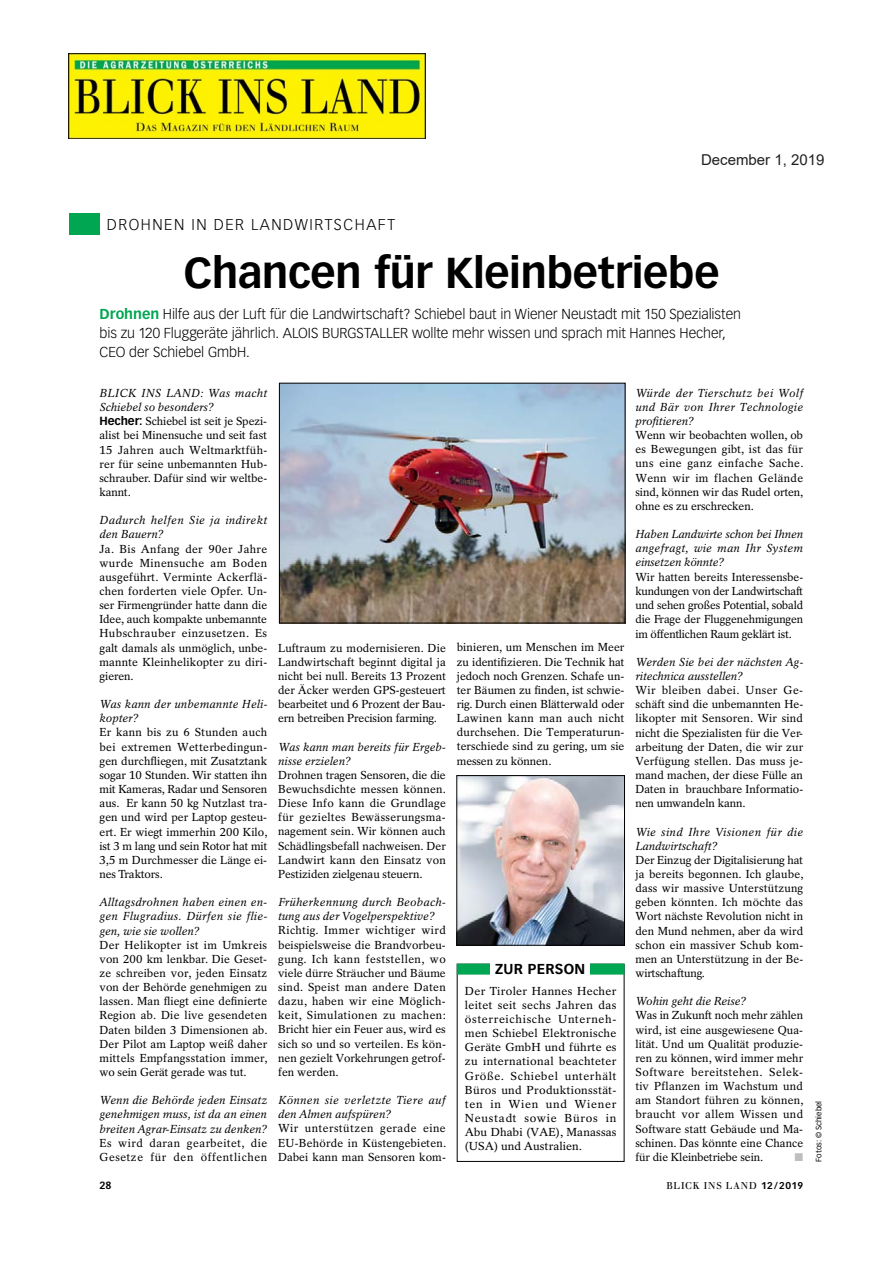
<style>
.page{position:relative;width:893px;height:1263px;background:#fff}
.page>*{position:absolute;margin:0;border:0;box-sizing:border-box;transform-origin:0 0}
.t1{font:700 42.45px "Vectora LT Std";letter-spacing:-.01em;color:#000}
.t2{font:300 15.45px "Vectora LT Std";letter-spacing:.1em;color:#000}
.t3{font:15px "Arial";color:#231f20}
.t4{font:300 14.1px/19.4px "Vectora LT Std";letter-spacing:-.005em;color:#000}
.t5{font:700 14.1px "Vectora LT Std";letter-spacing:.02em;color:#000}
.t6{font:11.55px/14.1px "Rotation LT Std";letter-spacing:.005em;color:#000}
.t7{font:11.55px/14.2px "Rotation LT Std";letter-spacing:-.015em;color:#000}
.t8{font:italic 11.55px/14.1px "Rotation LT Std";letter-spacing:-.005em;color:#000;text-align:justify}
.t9{font:700 10.35px "Vectora LT Std";color:#000}
.t10{font:9.6px "Walbaum LT";letter-spacing:.1em;color:#000}
.t11{font:7.65px "Vectora LT Std";color:#000}
.s1{font-weight:700;color:#00a651}
.s2{font-style:italic}
.s3{font-family:"Vectora LT Std";font-weight:700}
.s4{font-style:normal}
</style>
<div class="page">
<img style="left:69px;top:53px;width:356px;height:86px">
<div style="left:69px;top:213px;width:31px;height:22px;background:#00a651"></div>
<div style="left:457px;top:964px;width:167px;height:198px;border:1px solid #000"></div>
<div style="left:457px;top:964px;width:167px;height:10px;background:#00a651"></div>
<div style="left:491px;top:959px;width:99px;height:19px;background:#fff"></div>
<img style="left:458px;top:777px;width:165px;height:166px">
<div style="left:456px;top:775px;width:169px;height:170px;border:1px solid #000"></div>
<img style="left:281px;top:385px;width:342px;height:236px">
<p class="t2" style="left:107px;top:216px;width:290px">DROHNEN IN DER LANDWIRTSCHAFT</p>
<p class="t3" style="left:701px;top:150px;width:125px">December 1, 2019</p>
<p class="t1" style="left:184px;top:248px;width:537px">Chancen für Kleinbetriebe</p>
<p class="t4" style="left:100px;top:304px;width:643px"><span class="s1">Drohnen</span> Hilfe aus der Luft für die Landwirtschaft? Schiebel baut in Wiener Neustadt mit 150 Spezialisten bis zu 120 Fluggeräte jährlich. ALOIS BURGSTALLER wollte mehr wissen und sprach mit Hannes Hecher,<br>CEO der Schiebel GmbH.</p>
<p class="t6" style="left:100px;top:386px;width:169px"><span class="s2">BLICK INS LAND: Was macht<br>Schiebel so besonders?<br></span><span class="s3">Hecher:</span> Schiebel ist seit je Spezi&shy;alist bei Minensuche und seit fast<br>15 Jahren auch Weltmarktfüh&shy;rer für seine unbemannten Hub&shy;schrauber. Dafür sind wir weltbe&shy;kannt.</p>
<p class="t6" style="left:100px;top:513px;width:169px"><span class="s2">Dadurch helfen Sie ja indirekt den Bauern?<br></span>Ja. Bis Anfang der 90er Jahre wurde Minensuche am Boden ausgeführt. Verminte Ackerflä&shy;chen forderten viele Opfer. Un&shy;ser Firmengründer hatte dann die<br>Idee, auch kompakte unbemannte<br>Hubschrauber einzusetzen. Es galt damals als unmöglich, unbe&shy;mannte Kleinhelikopter zu diri&shy;gieren.</p>
<p class="t6" style="left:100px;top:697px;width:170px"><span class="s2">Was kann der unbemannte Heli&shy;kopter?<br></span>Er kann bis zu 6 Stunden auch bei extremen Wetterbedingun&shy;gen durchfliegen, mit Zusatztank sogar 10 Stunden. Wir statten ihn mit Kameras, Radar und Sensoren aus. Er kann 50 kg Nutzlast tra&shy;gen und wird per Laptop gesteu&shy;ert. Er wiegt immerhin 200 Kilo, ist 3 m lang und sein Rotor hat mit<br>3,5 m Durchmesser die Länge ei&shy;nes Traktors.</p>
<p class="t6" style="left:100px;top:895px;width:170px"><span class="s2">Alltagsdrohnen haben einen en&shy;gen Flugradius. Dürfen sie flie&shy;gen, wie sie wollen?<br></span>Der Helikopter ist im Umkreis von 200 km lenkbar. Die Geset&shy;ze schreiben vor, jeden Einsatz von der Behörde genehmigen zu lassen. Man fliegt eine definierte<br>Region ab. Die live gesendeten<br>Daten bilden 3 Dimensionen ab.<br>Der Pilot am Laptop weiß daher mittels Empfangsstation immer, wo sein Gerät gerade was tut.</p>
<p class="t8" style="left:100px;top:1093px;width:169px">Wenn die Behörde jeden Einsatz genehmigen muss, ist da an einen breiten Agrar-Einsatz zu denken?<br><span class="s4">Es wird daran gearbeitet, die Gesetze für den öffentlichen</span></p>
<p class="t6" style="left:278px;top:640px;width:169px;text-align:justify">Luftraum zu modernisieren. Die Landwirtschaft beginnt digital ja nicht bei null. Bereits 13 Prozent der Äcker werden GPS-gesteuert bearbeitet und 6 Prozent der Bau&shy;ern betreiben Precision farming.</p>
<p class="t6" style="left:278px;top:739px;width:170px"><span class="s2">Was kann man bereits für Ergeb&shy;nisse erzielen?<br></span>Drohnen tragen Sensoren, die die<br>Bewuchsdichte messen können.<br>Diese Info kann die Grundlage für gezieltes Bewässerungsma&shy;nagement sein. Wir können auch<br>Schädlingsbefall nachweisen. Der<br>Landwirt kann den Einsatz von<br>Pestiziden zielgenau steuern.</p>
<p class="t6" style="left:278px;top:895px;width:169px"><span class="s2">Früherkennung durch Beobach&shy;tung aus der Vogelperspektive?<br></span>Richtig. Immer wichtiger wird beispielsweise die Brandvorbeu&shy;gung. Ich kann feststellen, wo viele dürre Sträucher und Bäume sind. Speist man andere Daten dazu, haben wir eine Möglich&shy;keit, Simulationen zu machen:<br>Bricht hier ein Feuer aus, wird es sich so und so verteilen. Es kön&shy;nen gezielt Vorkehrungen getrof&shy;fen werden.</p>
<p class="t6" style="left:278px;top:1093px;width:170px"><span class="s2">Können sie verletzte Tiere auf den Almen aufspüren?<br></span>Wir unterstützen gerade eine<br>EU-Behörde in Küstengebieten.<br>Dabei kann man Sensoren kom-</p>
<p class="t6" style="left:457px;top:640px;width:169px;text-align:justify">binieren, um Menschen im Meer zu identifizieren. Die Technik hat jedoch noch Grenzen. Schafe un&shy;ter Bäumen zu finden, ist schwie&shy;rig. Durch einen Blätterwald oder Lawinen kann man auch nicht durchsehen. Die Temperaturun&shy;terschiede sind zu gering, um sie messen zu können.</p>
<p class="t5" style="left:495px;top:961px;width:92px">ZUR PERSON</p>
<p class="t6" style="left:465px;top:984px;width:153px;text-align:justify">Der Tiroler Hannes Hecher leitet seit sechs Jahren das österreichische Unterneh&shy;men Schiebel Elektronische Geräte GmbH und führte es zu international beachteter Größe. Schiebel unterhält Büros und Produktionsstät&shy;ten in Wien und Wiener Neustadt sowie Büros in Abu Dhabi (VAE), Manassas (USA) und Australien.</p>
<p class="t6" style="left:635px;top:386px;width:170px"><span class="s2">Würde der Tierschutz bei Wolf und Bär von Ihrer Technologie profitieren?<br></span>Wenn wir beobachten wollen, ob es Bewegungen gibt, ist das für uns eine ganz einfache Sache.<br>Wenn wir im flachen Gelände sind, können wir das Rudel orten, ohne es zu erschrecken.</p>
<p class="t7" style="left:635px;top:527px;width:169px"><span class="s2">Haben Landwirte schon bei Ihnen angefragt, wie man Ihr System einsetzen könnte?<br></span>Wir hatten bereits Interessensbe&shy;kundungen von der Landwirtschaft und sehen großes Potential, sobald die Frage der Fluggenehmigungen im öffentlichen Raum geklärt ist.</p>
<p class="t6" style="left:635px;top:655px;width:169px"><span class="s2">Werden Sie bei der nächsten Ag&shy;ritechnica ausstellen?<br></span>Wir bleiben dabei. Unser Ge&shy;schäft sind die unbemannten He&shy;likopter mit Sensoren. Wir sind nicht die Spezialisten für die Ver&shy;arbeitung der Daten, die wir zur<br>Verfügung stellen. Das muss je&shy;mand machen, der diese Fülle an<br>Daten in brauchbare Informatio&shy;nen umwandeln kann.</p>
<p class="t6" style="left:635px;top:824px;width:170px"><span class="s2">Wie sind Ihre Visionen für die<br>Landwirtschaft?<br></span>Der Einzug der Digitalisierung hat ja bereits begonnen. Ich glaube, dass wir massive Unterstützung geben könnten. Ich möchte das<br>Wort nächste Revolution nicht in den Mund nehmen, aber da wird schon ein massiver Schub kom&shy;men an Unterstützung in der Be&shy;wirtschaftung.</p>
<p class="t6" style="left:635px;top:994px;width:170px"><span class="s2">Wohin geht die Reise?<br></span>Was in Zukunft noch mehr zählen wird, ist eine ausgewiesene Qua&shy;lität. Und um Qualität produzie&shy;ren zu können, wird immer mehr<br>Software bereitstehen. Selek&shy;tiv Pflanzen im Wachstum und am Standort führen zu können, braucht vor allem Wissen und<br>Software statt Gebäude und Ma&shy;schinen. Das könnte eine Chance für die Kleinbetriebe sein.</p>
<p class="t9" style="left:100px;top:1179px;width:14px">28</p>
<p class="t10" style="left:667px;top:1180px;width:138px">BLICK INS LAND <span class="s3">12/2019</span></p>
<p class="t11" style="left:814px;top:1161px;width:62px;rotate:-90deg">Fotos: © Schiebel</p>
</div>
